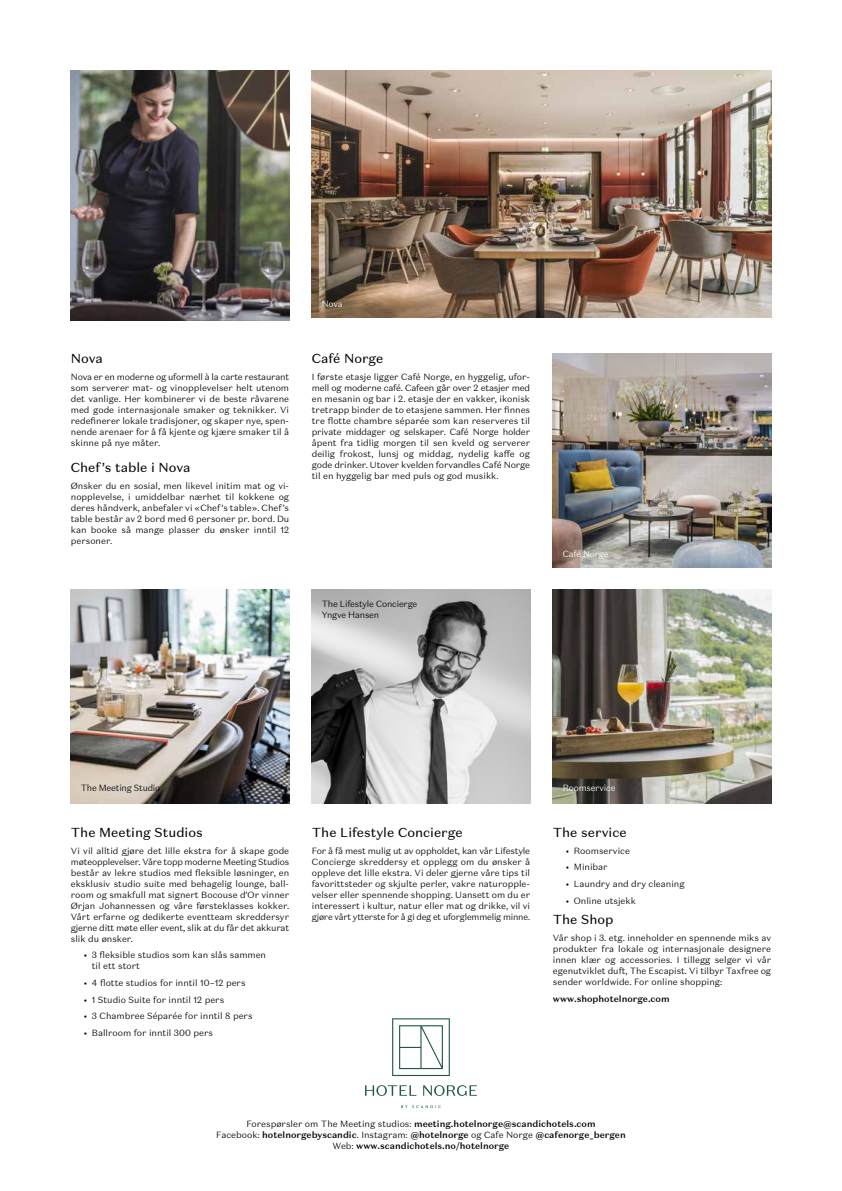
<style>
.page{position:relative;width:842px;height:1191px;background:#fff}
.page>*{position:absolute;margin:0;border:0;box-sizing:border-box;transform-origin:0 0}
.t1{font:13px "Domaine Sans Text";color:#000}
.t2{font:300 9px/11px "Domaine Sans Text";color:#000;text-align:justify}
.t3{font:500 9px/11px "Domaine Sans Text";color:#000;text-align:center}
.t4{font:300 9px/11px "Domaine Sans Text";letter-spacing:-.02em;color:#000}
.t5{font:300 9px "Domaine Sans Text";letter-spacing:-.02em;color:#fff}
.s1{font-weight:300}
</style>
<div class="page">
<img style="left:553px;top:353px;width:218px;height:214px">
<img style="left:312px;top:71px;width:459px;height:246px">
<img style="left:71px;top:71px;width:218px;height:249px">
<img style="left:71px;top:590px;width:218px;height:214px">
<img style="left:553px;top:590px;width:218px;height:214px">
<svg style="left:401px;top:1105px;width:40px;height:3px"></svg>
<svg style="left:392px;top:1018px;width:58px;height:58px"></svg>
<svg style="left:365px;top:1085px;width:51px;height:11px"></svg>
<svg style="left:423px;top:1085px;width:54px;height:11px"></svg>
<img style="left:312px;top:590px;width:218px;height:214px">
<h1 class="t1" style="left:71px;top:350px;width:34px">Nova</h1>
<p class="t2" style="left:71px;top:371px;width:220px">Nova er en moderne og uformell à la carte restaurant som serverer mat- og vinopplevelser helt utenom det vanlige. Her kombinerer vi de beste råvarene med gode internasjonale smaker og teknikker. Vi redefinerer lokale tradisjoner, og skaper nye, spen&shy;nende arenaer for å få kjente og kjære smaker til å skinne på nye måter.</p>
<h1 class="t1" style="left:71px;top:459px;width:121px">Chef’s table i Nova</h1>
<p class="t2" style="left:71px;top:480px;width:220px">Ønsker du en sosial, men likevel initim mat og vi&shy;nopplevelse, i umiddelbar nærhet til kokkene og deres håndverk, anbefaler vi «Chef’s table». Chef’s table består av 2 bord med 6 personer pr. bord. Du kan booke så mange plasser du ønsker inntil 12 personer.</p>
<p class="t5" style="left:322px;top:298px;width:22px">Nova</p>
<h1 class="t1" style="left:312px;top:350px;width:73px">Café Norge</h1>
<p class="t2" style="left:312px;top:371px;width:220px">I første etasje ligger Café Norge, en hyggelig, ufor&shy;mell og moderne café. Cafeen går over 2 etasjer med en mesanin og bar i 2. etasje der en vakker, ikonisk tretrapp binder de to etasjene sammen. Her finnes tre flotte chambre séparée som kan reserveres til private middager og selskaper. Café Norge holder åpent fra tidlig morgen til sen kveld og serverer deilig frokost, lunsj og middag, nydelig kaffe og gode drinker. Utover kvelden forvandles Café Norge til en hyggelig bar med puls og god musikk.</p>
<p class="t4" style="left:322px;top:598px;width:97px">The Lifestyle Concierge<br>Yngve Hansen</p>
<p class="t5" style="left:563px;top:548px;width:47px">Café Norge</p>
<p class="t4" style="left:81px;top:782px;width:81px">The Meeting Studio</p>
<h1 class="t1" style="left:71px;top:824px;width:133px">The Meeting Studios</h1>
<p class="t2" style="left:71px;top:845px;width:220px">Vi vil alltid gjøre det lille ekstra for å skape gode møteopplevelser. Våre topp moderne Meeting Studios består av lekre studios med fleksible løsninger, en eksklusiv studio suite med behagelig lounge, ball&shy;room og smakfull mat signert Bocouse d’Or vinner Ørjan Johannessen og våre førsteklasses kokker.<br>Vårt erfarne og dedikerte eventteam skreddersyr gjerne ditt møte eller event, slik at du får det akkurat slik du ønsker.</p>
<p class="t2" style="left:92px;top:949px;width:176px;text-indent:-8px">• 3 fleksible studios som kan slås sammen til ett stort</p>
<p class="t2" style="left:84px;top:977px;width:163px">• 4 flotte studios for inntil 10–12 pers</p>
<p class="t2" style="left:84px;top:994px;width:142px">• 1 Studio Suite for inntil 12 pers</p>
<p class="t2" style="left:84px;top:1010px;width:170px">• 3 Chambree Séparée for inntil 8 pers</p>
<p class="t2" style="left:84px;top:1027px;width:131px">• Ballroom for inntil 300 pers</p>
<h1 class="t1" style="left:312px;top:824px;width:152px">The Lifestyle Concierge</h1>
<p class="t2" style="left:312px;top:845px;width:220px">For å få mest mulig ut av oppholdet, kan vår Lifestyle Concierge skreddersy et opplegg om du ønsker å oppleve det lille ekstra. Vi deler gjerne våre tips til favorittsteder og skjulte perler, vakre naturopple&shy;velser eller spennende shopping. Uansett om du er interessert i kultur, natur eller mat og drikke, vil vi gjøre vårt ytterste for å gi deg et uforglemmelig minne.</p>
<p class="t5" style="left:563px;top:782px;width:54px">Roomservice</p>
<h1 class="t1" style="left:553px;top:824px;width:75px">The service</h1>
<p class="t2" style="left:566px;top:845px;width:66px">• Roomservice</p>
<p class="t2" style="left:566px;top:861px;width:43px">• Minibar</p>
<p class="t2" style="left:566px;top:878px;width:120px">• Laundry and dry cleaning</p>
<p class="t2" style="left:566px;top:895px;width:72px">• Online utsjekk</p>
<h1 class="t1" style="left:553px;top:911px;width:62px">The Shop</h1>
<p class="t2" style="left:553px;top:932px;width:220px">Vår shop i 3. etg. inneholder en spennende miks av produkter fra lokale og internasjonale designere innen klær og accessories. I tillegg selger vi vår egenutviklet duft, The Escapist. Vi tilbyr Taxfree og sender worldwide. For online shopping:</p>
<p class="t3" style="left:553px;top:993px;width:118px">www.shophotelnorge.com</p>
<p class="t3" style="left:216px;top:1118px;width:411px"><span class="s1">Forespørsler om The Meeting studios:</span> meeting.hotelnorge@scandichotels.com<br><span class="s1">Facebook:</span> hotelnorgebyscandic<span class="s1">. Instagram:</span> @hotelnorge <span class="s1">og Cafe Norge</span> @cafenorge_bergen<br><span class="s1">Web:</span> www.scandichotels.no/hotelnorge</p>
</div>
